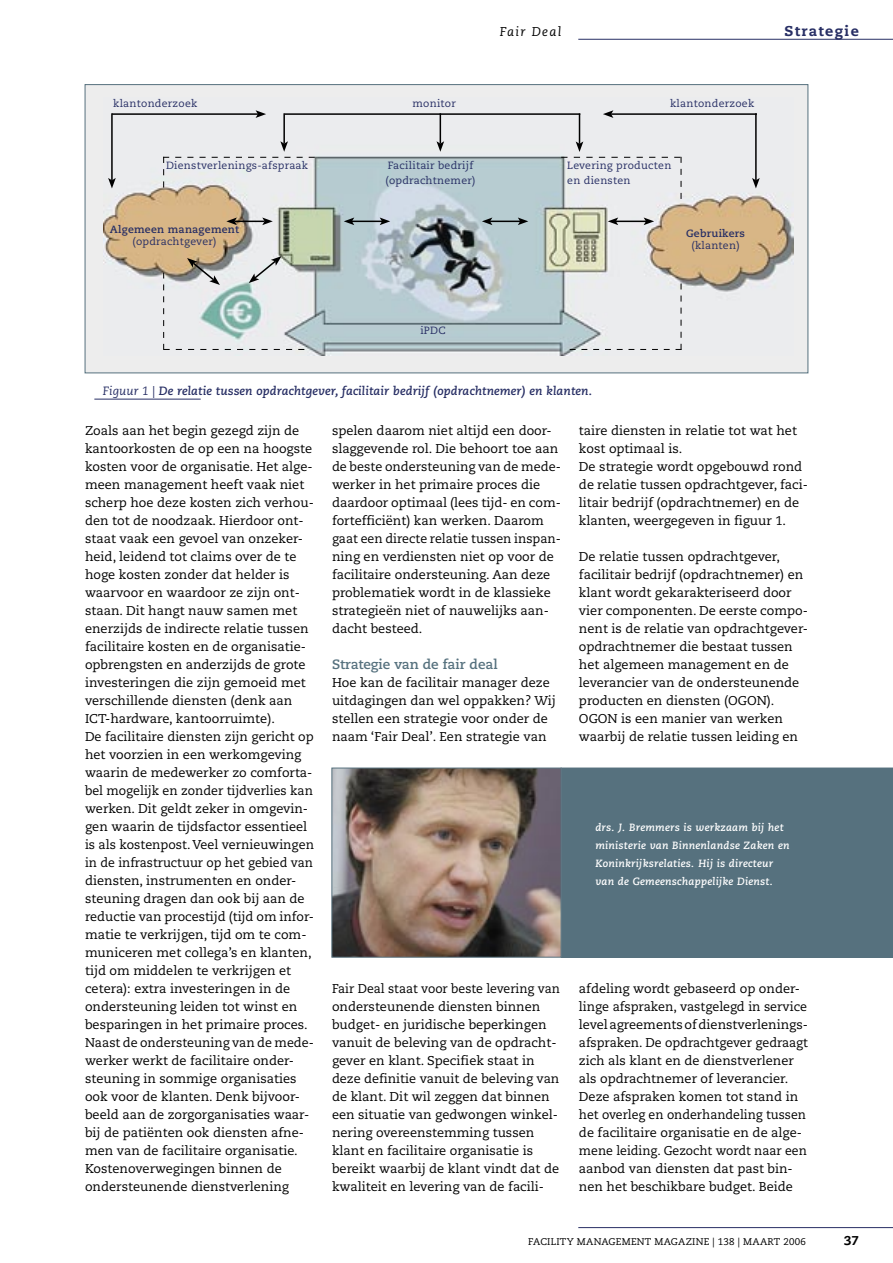
<style>
.page{position:relative;width:893px;height:1263px;background:#fff}
.page>*{position:absolute;margin:0;border:0;box-sizing:border-box;transform-origin:0 0}
.t1{font:800 14.25px "Caecilia";letter-spacing:.1em;color:#272e64}
.tussenkop1{font:700 13.5px "Caecilia";color:#56717e}
.body{font:12.75px/18px "Caecilia";color:#000}
.body-2{font:12.75px/18px "Caecilia";color:#000;scale:.96 1}
.t2{font:italic 12.75px "Caecilia";letter-spacing:.1em;color:#000}
.t3{font:800 12.75px "Caecilia";color:#000}
.bijschrift{font:12px "Caecilia Bold Italic Os F";letter-spacing:.01em;color:#272e64}
.kaderbody{font:10.5px "Caecilia Roman Os F";letter-spacing:.025em;color:#272e64}
.auteursinfo-naam{font:italic 700 10.5px/18px "Caecilia";letter-spacing:.025em;color:#fff}
.kaderbody-2{font:10.5px "Caecilia Bold Os F";letter-spacing:.025em;color:#272e64}
.t4{font:9.75px "Caecilia";letter-spacing:.025em;color:#000}
.s1{font-family:"Caecilia";font-style:italic}
</style>
<div class="page">
<hr style="left:578px;top:39px;width:315px;height:1px;background:#272e64">
<hr style="left:578px;top:1227px;width:315px;height:1px;background:#272e64">
<hr style="left:94px;top:399px;width:107px;height:1px;background:#272e64">
<div style="left:85px;top:85px;width:723px;height:288px;background:#ededed"></div>
<img style="left:104px;top:110px;width:689px;height:246px">
<hr style="left:112px;top:113px;width:146px;height:2px;background:#000">
<svg style="left:256px;top:110px;width:10px;height:8px"></svg>
<hr style="left:611px;top:113px;width:146px;height:2px;background:#000">
<svg style="left:603px;top:110px;width:10px;height:8px"></svg>
<hr style="left:285px;top:113px;width:295px;height:2px;background:#000">
<hr style="left:111px;top:113px;width:2px;height:67px;background:#000">
<svg style="left:108px;top:178px;width:8px;height:10px"></svg>
<hr style="left:755px;top:113px;width:2px;height:67px;background:#000">
<svg style="left:752px;top:178px;width:8px;height:10px"></svg>
<hr style="left:283px;top:113px;width:2px;height:31px;background:#000">
<hr style="left:440px;top:113px;width:1px;height:31px;background:#000">
<svg style="left:436px;top:141px;width:8px;height:11px"></svg>
<hr style="left:579px;top:113px;width:1px;height:31px;background:#000">
<svg style="left:163px;top:141px;width:152px;height:47px"></svg>
<svg style="left:561px;top:141px;width:121px;height:58px"></svg>
<svg style="left:570px;top:283px;width:112px;height:67px"></svg>
<hr style="left:235px;top:221px;width:30px;height:1px;background:#000">
<svg style="left:226px;top:217px;width:11px;height:8px"></svg>
<svg style="left:262px;top:217px;width:11px;height:8px"></svg>
<hr style="left:352px;top:221px;width:30px;height:1px;background:#000">
<svg style="left:344px;top:217px;width:10px;height:8px"></svg>
<svg style="left:380px;top:217px;width:10px;height:8px"></svg>
<hr style="left:490px;top:221px;width:30px;height:1px;background:#000">
<svg style="left:482px;top:217px;width:10px;height:8px"></svg>
<svg style="left:518px;top:217px;width:10px;height:8px"></svg>
<hr style="left:616px;top:221px;width:30px;height:1px;background:#000">
<svg style="left:608px;top:217px;width:10px;height:8px"></svg>
<svg style="left:644px;top:217px;width:10px;height:8px"></svg>
<svg style="left:163px;top:253px;width:141px;height:97px"></svg>
<div style="left:561px;top:768px;width:332px;height:189px;background:#56717e"></div>
<img style="left:334px;top:770px;width:225px;height:185px">
<div style="left:332px;top:768px;width:229px;height:189px;border:1px solid #56717e"></div>
<p class="t2" style="left:500px;top:25px;width:63px">Fair Deal</p>
<p class="t1" style="left:784px;top:22px;width:76px">Strategie</p>
<p class="kaderbody" style="left:113px;top:98px;width:86px">klantonderzoek</p>
<p class="kaderbody" style="left:412px;top:98px;width:45px">monitor</p>
<p class="kaderbody" style="left:670px;top:98px;width:86px">klantonderzoek</p>
<p class="kaderbody" style="left:166px;top:160px;width:144px">Dienstverlenings-afspraak</p>
<p class="kaderbody" style="left:388px;top:160px;width:87px">Facilitair bedrijf</p>
<p class="kaderbody" style="left:385px;top:175px;width:92px">(opdrachtnemer)</p>
<p class="kaderbody-2" style="left:110px;top:223px;width:131px">Algemeen management</p>
<p class="kaderbody" style="left:132px;top:236px;width:86px">(opdrachtgever)</p>
<p class="kaderbody" style="left:567px;top:160px;width:106px">Levering producten</p>
<p class="kaderbody" style="left:567px;top:175px;width:65px">en diensten</p>
<p class="kaderbody-2" style="left:686px;top:227px;width:60px">Gebruikers</p>
<p class="kaderbody" style="left:691px;top:239px;width:50px">(klanten)</p>
<p class="kaderbody" style="left:420px;top:325px;width:27px">iPDC</p>
<p class="bijschrift" style="left:103px;top:384px;width:491px"><span class="s1">Figuur 1 |</span> De relatie tussen opdrachtgever, facilitair bedrijf (opdrachtnemer) en klanten.</p>
<p class="body" style="left:85px;top:422px;width:230px">Zoals aan het begin gezegd zijn de kantoorkosten de op een na hoogste kosten voor de organisatie. Het alge&shy;meen management heeft vaak niet scherp hoe deze kosten zich verhou&shy;den tot de noodzaak. Hierdoor ont&shy;staat vaak een gevoel van onzeker&shy;heid, leidend tot claims over de te hoge kosten zonder dat helder is waarvoor en waardoor ze zijn ont&shy;staan. Dit hangt nauw samen met enerzijds de indirecte relatie tussen facilitaire kosten en de organisatie&shy;opbrengsten en anderzijds de grote investeringen die zijn gemoeid met verschillende diensten (denk aan ICT-hardware, kantoorruimte).</p>
<p class="body" style="left:85px;top:728px;width:230px">De facilitaire diensten zijn gericht op het voorzien in een werkomgeving waarin de medewerker zo comforta&shy;bel mogelijk en zonder tijdverlies kan werken. Dit geldt zeker in omgevin&shy;gen waarin de tijdsfactor essentieel is als kostenpost. Veel vernieuwingen in de infrastructuur op het gebied van diensten, instrumenten en onder&shy;steuning dragen dan ook bij aan de reductie van procestijd (tijd om infor&shy;matie te verkrijgen, tijd om te com&shy;municeren met collega’s en klanten, tijd om middelen te verkrijgen et cetera): extra investeringen in de ondersteuning leiden tot winst en besparingen in het primaire proces.</p>
<p class="body" style="left:85px;top:1034px;width:230px">Naast de ondersteuning van de mede&shy;werker werkt de facilitaire onder&shy;steuning in sommige organisaties ook voor de klanten. Denk bijvoor&shy;beeld aan de zorgorganisaties waar&shy;bij de patiënten ook diensten afne&shy;men van de facilitaire organisatie.<br>Kostenoverwegingen binnen de ondersteunende dienstverlening</p>
<p class="body" style="left:332px;top:422px;width:230px">spelen daarom niet altijd een door&shy;slaggevende rol. Die behoort toe aan de beste ondersteuning van de mede&shy;werker in het primaire proces die daardoor optimaal (lees tijd- en com&shy;fortefficiënt) kan werken. Daarom gaat een directe relatie tussen inspan&shy;ning en verdiensten niet op voor de facilitaire ondersteuning. Aan deze problematiek wordt in de klassieke strategieën niet of nauwelijks aan&shy;dacht besteed.</p>
<p class="tussenkop1" style="left:332px;top:657px;width:167px">Strategie van de fair deal</p>
<p class="body" style="left:332px;top:674px;width:225px">Hoe kan de facilitair manager deze uitdagingen dan wel oppakken? Wij stellen een strategie voor onder de naam ‘Fair Deal’. Een strategie van</p>
<p class="body" style="left:579px;top:422px;width:219px">taire diensten in relatie tot wat het kost optimaal is.</p>
<p class="body" style="left:579px;top:458px;width:230px">De strategie wordt opgebouwd rond de relatie tussen opdrachtgever, faci&shy;litair bedrijf (opdrachtnemer) en de klanten, weergegeven in figuur 1.</p>
<p class="body" style="left:579px;top:548px;width:230px">De relatie tussen opdrachtgever, facilitair bedrijf (opdrachtnemer) en klant wordt gekarakteriseerd door vier componenten. De eerste compo&shy;nent is de relatie van opdrachtgever&shy;opdrachtnemer die bestaat tussen het algemeen management en de leverancier van de ondersteunende producten en diensten (OGON).<br>OGON is een manier van werken waarbij de relatie tussen leiding en</p>
<p class="auteursinfo-naam" style="left:595px;top:819px;width:196px">drs. J. Bremmers is werkzaam bij het ministerie van Binnenlandse Zaken en Koninkrijksrelaties. Hij is directeur van de Gemeenschappelijke Dienst.</p>
<p class="body-2" style="left:332px;top:980px;width:239px">Fair Deal staat voor beste levering van ondersteunende diensten binnen budget- en juridische beperkingen vanuit de beleving van de opdracht&shy;gever en klant. Specifiek staat in deze definitie vanuit de beleving van de klant. Dit wil zeggen dat binnen een situatie van gedwongen winkel&shy;nering overeenstemming tussen klant en facilitaire organisatie is bereikt waarbij de klant vindt dat de kwaliteit en levering van de facili-</p>
<p class="body" style="left:579px;top:980px;width:230px">afdeling wordt gebaseerd op onder&shy;linge afspraken, vastgelegd in service level agreements of dienstverlenings&shy;afspraken. De opdrachtgever gedraagt zich als klant en de dienstverlener als opdrachtnemer of leverancier.<br>Deze afspraken komen tot stand in het overleg en onderhandeling tussen de facilitaire organisatie en de alge&shy;mene leiding. Gezocht wordt naar een aanbod van diensten dat past bin&shy;nen het beschikbare budget. Beide</p>
<p class="t4" style="left:528px;top:1236px;width:279px">FACILITY MANAGEMENT MAGAZINE | 138 | MAART 2006</p>
<p class="t3" style="left:844px;top:1233px;width:16px">37</p>
</div>
